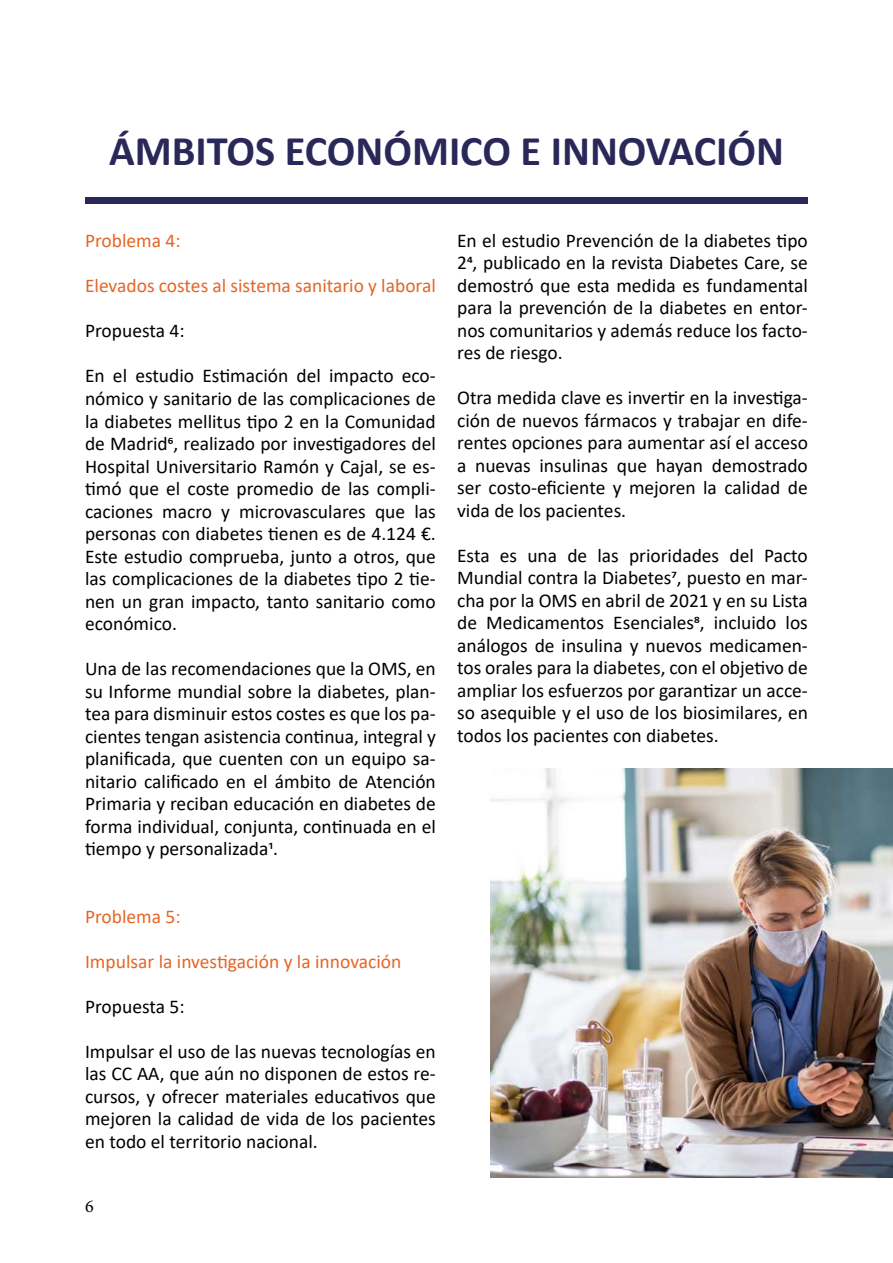
<style>
.page{position:relative;width:893px;height:1263px;background:#fff}
.page>*{position:absolute;margin:0;border:0;box-sizing:border-box;transform-origin:0 0}
.t1{font:700 42.3px "Calibri";color:#2a2759}
.t2{font:19.5px/22.5px "Calibri";color:#000;text-align:justify}
.t3{font:19.5px "Calibri";color:#e46626}
.t4{font:18px "Minion Pro";color:#000}
</style>
<div class="page">
<div style="left:85px;top:198px;width:723px;height:6px;background:#2a2759"></div>
<img style="left:490px;top:769px;width:403px;height:409px">
<h1 class="t1" style="left:109px;top:121px;width:676px">ÁMBITOS ECONÓMICO E INNOVACIÓN</h1>
<p class="t3" style="left:85px;top:227px;width:97px">Problema 4:</p>
<p class="t3" style="left:85px;top:272px;width:352px">Elevados costes al sistema sanitario y laboral</p>
<p class="t2" style="left:85px;top:319px;width:101px">Propuesta 4:</p>
<p class="t2" style="left:85px;top:364px;width:352px">En el estudio Estimación del impacto eco&shy;nómico y sanitario de las complicaciones de la diabetes mellitus tipo 2 en la Comunidad de Madrid6, realizado por investigadores del Hospital Universitario Ramón y Cajal, se es&shy;timó que el coste promedio de las compli&shy;caciones macro y microvasculares que las personas con diabetes tienen es de 4.124 €.<br>Este estudio comprueba, junto a otros, que las complicaciones de la diabetes tipo 2 tie&shy;nen un gran impacto, tanto sanitario como económico.</p>
<p class="t2" style="left:85px;top:657px;width:352px">Una de las recomendaciones que la OMS, en su Informe mundial sobre la diabetes, plan&shy;tea para disminuir estos costes es que los pa&shy;cientes tengan asistencia continua, integral y planificada, que cuenten con un equipo sa&shy;nitario calificado en el ámbito de Atención Primaria y reciban educación en diabetes de forma individual, conjunta, continuada en el tiempo y personalizada1.</p>
<p class="t3" style="left:85px;top:903px;width:97px">Problema 5:</p>
<p class="t3" style="left:85px;top:948px;width:318px">Impulsar la investigación y la innovación</p>
<p class="t2" style="left:85px;top:994px;width:101px">Propuesta 5:</p>
<p class="t2" style="left:85px;top:1039px;width:352px">Impulsar el uso de las nuevas tecnologías en las CC AA, que aún no disponen de estos re&shy;cursos, y ofrecer materiales educativos que mejoren la calidad de vida de los pacientes en todo el territorio nacional.</p>
<p class="t4" style="left:85px;top:1194px;width:10px">6</p>
<p class="t2" style="left:457px;top:228px;width:352px">En el estudio Prevención de la diabetes tipo 24, publicado en la revista Diabetes Care, se demostró que esta medida es fundamental para la prevención de la diabetes en entor&shy;nos comunitarios y además reduce los facto&shy;res de riesgo.</p>
<p class="t2" style="left:457px;top:386px;width:352px">Otra medida clave es invertir en la investiga&shy;ción de nuevos fármacos y trabajar en dife&shy;rentes opciones para aumentar así el acceso a nuevas insulinas que hayan demostrado ser costo-eficiente y mejoren la calidad de vida de los pacientes.</p>
<p class="t2" style="left:457px;top:543px;width:352px">Esta es una de las prioridades del Pacto Mundial contra la Diabetes7, puesto en mar&shy;cha por la OMS en abril de 2021 y en su Lista de Medicamentos Esenciales8, incluido los análogos de insulina y nuevos medicamen&shy;tos orales para la diabetes, con el objetivo de ampliar los esfuerzos por garantizar un acce&shy;so asequible y el uso de los biosimilares, en todos los pacientes con diabetes.</p>
</div>
